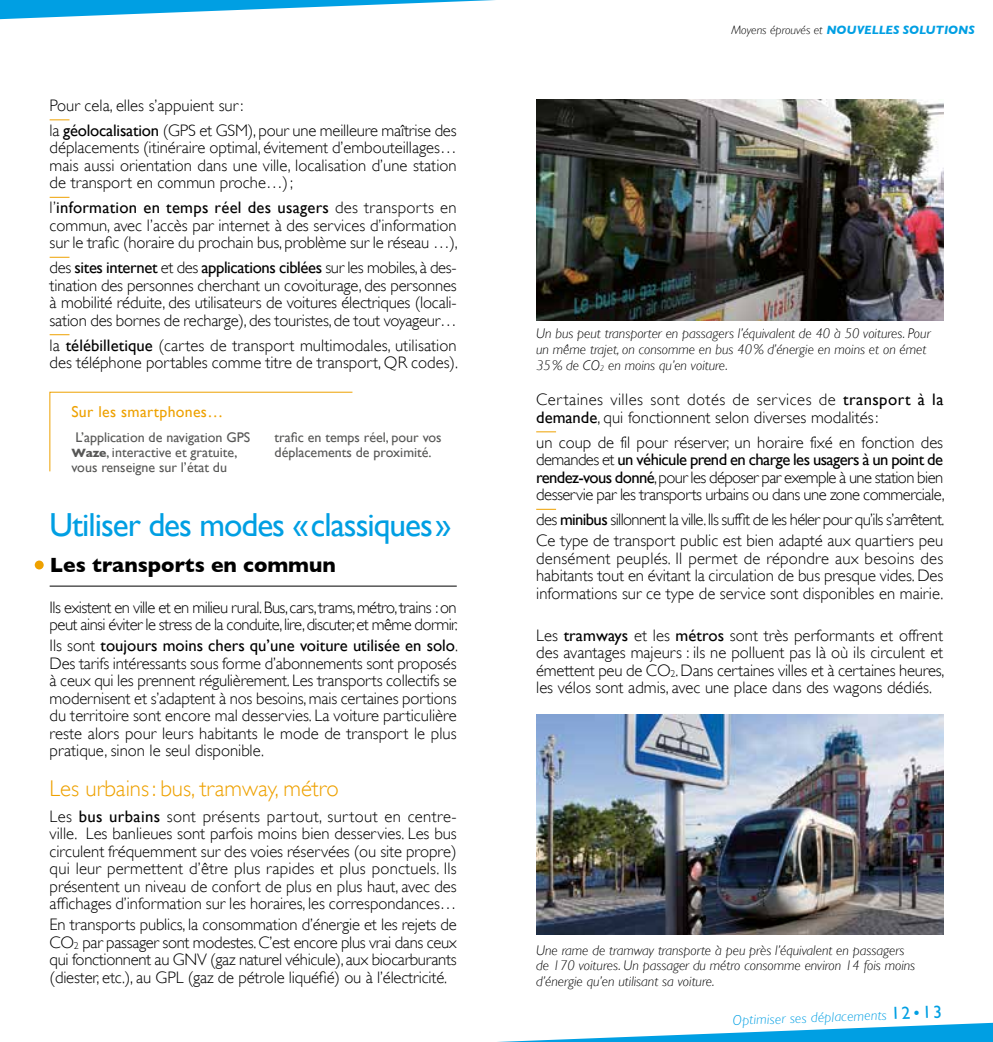
<style>
.page{position:relative;width:993px;height:1042px;background:#fff}
.page>*{position:absolute;margin:0;border:0;box-sizing:border-box;transform-origin:0 0}
.t1{font:33.25px "Gill Sans";letter-spacing:-.03em;color:#009fe3}
.t2{font:300 22.75px "Gill Sans";color:#eea100}
.t3{font:700 21px "Gill Sans";color:#000}
.t4{font:300 16.62px/17.5px "Gill Sans";color:#000;text-align:justify}
.t5{font:300 16.62px/17.5px "Gill Sans";letter-spacing:-.03em;color:#000}
.t6{font:15.75px "Gill Sans";letter-spacing:.02em;color:#eea100}
.t7{font:italic 300 14px/15.8px "Gill Sans";color:#000}
.t8{font:14px/14.9px "Gill Sans";color:#575756}
.t9{font:italic 300 14px "Gill Sans";color:#009fe3}
.t10{font:italic 700 12.25px "Gill Sans";color:#009fe3}
.s1{font-weight:400}
.s2{font-weight:700;font-size:12.25px}
.s3{font-weight:300;color:#000}
.s4{font-weight:400;font-style:normal;font-size:17.5px}
.s5{font-style:normal;font-size:17.5px}
</style>
<div class="page">
<svg style="left:0;top:0;width:495px;height:20px"></svg>
<svg style="left:497px;top:1022px;width:495px;height:20px"></svg>
<svg style="left:50px;top:119px;width:19px;height:1px"></svg>
<svg style="left:50px;top:197px;width:19px;height:1px"></svg>
<svg style="left:50px;top:257px;width:19px;height:1px"></svg>
<svg style="left:50px;top:334px;width:19px;height:1px"></svg>
<hr style="left:50px;top:586px;width:406px;height:1px;background:#000">
<div style="left:35px;top:560px;width:9px;height:9px;background:#eea100;border-radius:50%"></div>
<svg style="left:536px;top:431px;width:20px;height:1px"></svg>
<svg style="left:536px;top:509px;width:20px;height:1px"></svg>
<img style="left:536px;top:99px;width:407px;height:222px">
<svg style="left:49px;top:392px;width:304px;height:80px"></svg>
<img style="left:536px;top:715px;width:407px;height:220px">
<p class="t4" style="left:50px;top:93px;width:408px;line-height:24.8px">Pour cela, elles s’appuient sur:<br>la <span class="s1">géolocalisation</span> (GPS et GSM), pour une meilleure maîtrise des</p>
<p class="t4" style="left:50px;top:139px;width:408px">déplacements (itinéraire optimal, évitement d’embouteillages… mais aussi orientation dans une ville, localisation d’une station de transport en commun proche…);</p>
<p class="t4" style="left:50px;top:199px;width:409px">l’<span class="s1">information en temps réel des usagers</span> des transports en commun, avec l’accès par internet à des services d’information sur le trafic (horaire du prochain bus, problème sur le réseau …),</p>
<p class="t4" style="left:50px;top:259px;width:408px">des <span class="s1">sites internet</span> et des <span class="s1">applications ciblées</span> sur les mobiles, à des&shy;tination des personnes cherchant un covoiturage, des personnes à mobilité réduite, des utilisateurs de voitures électriques (locali&shy;sation des bornes de recharge), des touristes, de tout voyageur…</p>
<p class="t4" style="left:50px;top:336px;width:410px">la <span class="s1">télébilletique</span> (cartes de transport multimodales, utilisation des téléphone portables comme titre de transport, QR codes).</p>
<p class="t6" style="left:71px;top:403px;width:153px">Sur les smartphones…</p>
<p class="t8" style="left:71px;top:430px;width:180px">L’application de navigation GPS<br><span class="s2">Waze</span>, interactive et gratuite, vous renseigne sur l’état du</p>
<p class="t8" style="left:274px;top:430px;width:168px">trafic en temps réel, pour vos déplacements de proximité.</p>
<h1 class="t1" style="left:50px;top:505px;width:403px">Utiliser des modes «classiques»</h1>
<p class="t3" style="left:50px;top:552px;width:287px">Les transports en commun</p>
<p class="t5" style="left:50px;top:598px;width:409px">Ils existent en ville et en milieu rural. Bus, cars, trams, métro, trains : on peut ainsi éviter le stress de la conduite, lire, discuter, et même dormir.</p>
<p class="t4" style="left:50px;top:637px;width:410px">Ils sont <span class="s1">toujours moins chers qu’une voiture utilisée en solo</span>.<br>Des tarifs intéressants sous forme d’abonnements sont proposés à ceux qui les prennent régulièrement. Les transports collectifs se modernisent et s’adaptent à nos besoins, mais certaines portions du territoire sont encore mal desservies. La voiture particulière reste alors pour leurs habitants le mode de transport le plus pratique, sinon le seul disponible.</p>
<h2 class="t2" style="left:50px;top:775px;width:290px">Les urbains: bus, tramway, métro</h2>
<p class="t4" style="left:50px;top:807px;width:408px">Les <span class="s1">bus urbains</span> sont présents partout, surtout en centre&shy;ville. Les banlieues sont parfois moins bien desservies. Les bus circulent fréquemment sur des voies réservées (ou site propre) qui leur permettent d’être plus rapides et plus ponctuels. Ils présentent un niveau de confort de plus en plus haut, avec des affichages d’information sur les horaires, les correspondances…</p>
<p class="t4" style="left:50px;top:916px;width:408px">En transports publics, la consommation d’énergie et les rejets de CO<sub>2</sub> par passager sont modestes. C’est encore plus vrai dans ceux qui fonctionnent au GNV (gaz naturel véhicule), aux biocarburants (diester, etc.), au GPL (gaz de pétrole liquéfié) ou à l’électricité.</p>
<p class="t10" style="left:731px;top:22px;width:245px"><span class="s3">Moyens éprouvés et</span> NOUVELLES SOLUTIONS</p>
<p class="t7" style="left:536px;top:326px;width:395px">Un bus peut transporter en passagers l’équivalent de 40 à 50 voitures. Pour un même trajet, on consomme en bus 40% d’énergie en moins et on émet<br>35% de CO<sub>2</sub> en moins qu’en voiture.</p>
<p class="t4" style="left:536px;top:391px;width:408px">Certaines villes sont dotés de services de <span class="s1">transport à la demande</span>, qui fonctionnent selon diverses modalités:</p>
<p class="t4" style="left:536px;top:433px;width:410px">un coup de fil pour réserver, un horaire fixé en fonction des demandes et <span class="s1">un véhicule prend en charge les usagers à un point de rendez-vous donné</span>, pour les déposer par exemple à une station bien desservie par les transports urbains ou dans une zone commerciale,</p>
<p class="t4" style="left:536px;top:509px;width:409px;line-height:21px">des <span class="s1">minibus</span> sillonnent la ville. Ils suffit de les héler pour qu’ils s’arrêtent.<br>Ce type de transport public est bien adapté aux quartiers peu</p>
<p class="t4" style="left:536px;top:549px;width:408px">densément peuplés. Il permet de répondre aux besoins des habitants tout en évitant la circulation de bus presque vides. Des informations sur ce type de service sont disponibles en mairie.</p>
<p class="t4" style="left:536px;top:626px;width:409px">Les <span class="s1">tramways</span> et les <span class="s1">métros</span> sont très performants et offrent des avantages majeurs : ils ne polluent pas là où ils circulent et émettent peu de CO<sub>2</sub>. Dans certaines villes et à certaines heures, les vélos sont admis, avec une place dans des wagons dédiés.</p>
<p class="t7" style="left:536px;top:942px;width:380px">Une rame de tramway transporte à peu près l’équivalent en passagers de 170 voitures. Un passager du métro consomme environ 14 fois moins d’énergie qu’en utilisant sa voiture.</p>
<p class="t9" style="left:732px;top:1012px;width:211px;rotate:-2deg">Optimiser ses déplacements <span class="s4">12</span><span class="s5">•</span><span class="s4">13</span></p>
</div>
